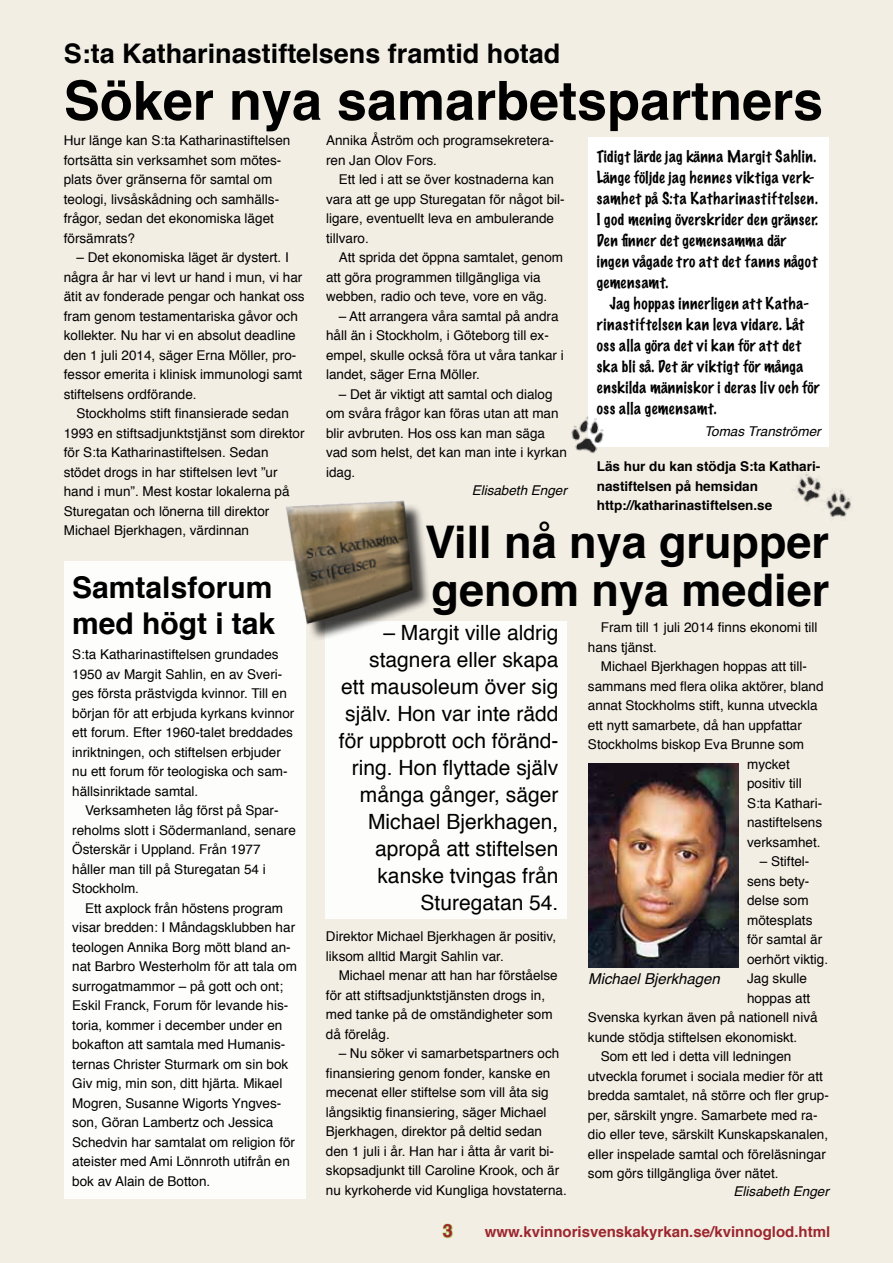
<style>
.page{position:relative;width:893px;height:1263px;background:#f3eee4}
.page>*{position:absolute;margin:0;border:0;box-sizing:border-box;transform-origin:0 0}
.t1{font:700 54px "Helvetica";color:#000}
.t2{font:700 45px/48px "Helvetica";color:#000}
.t3{font:700 30px/36px "Helvetica";color:#000}
.t4{font:700 27px "Helvetica";color:#000}
.t5{font:21px/27px "Helvetica";color:#000;text-align:right}
.t6{font:700 18px "Helvetica";color:#9c262e}
.t7{font:100 15px/21px "Marker Felt";letter-spacing:.04em;color:#000}
.t8{font:700 15px "Helvetica";color:#9c262e}
.t9{font:italic 15px "Helvetica";color:#000}
.t10{font:13.5px/19.5px "Helvetica";color:#000}
.t11{font:700 13.5px/19.5px "Helvetica";color:#000}
.t12{font:italic 13.5px "Helvetica";color:#000}
</style>
<div class="page">
<svg style="left:442px;top:1223px;width:11px;height:16px"></svg>
<div style="left:64px;top:561px;width:241px;height:638px;background:#fff"></div>
<img style="left:588px;top:763px;width:151px;height:204px">
<div style="left:325px;top:621px;width:242px;height:297px;background:#fff"></div>
<div style="left:588px;top:137px;width:241px;height:309px;background:#fff"></div>
<div style="left:288px;top:502px;width:142px;height:139px;background:#000;opacity:.75"></div>
<img style="left:426px;top:502px;width:4px;height:124px">
<svg style="left:286px;top:500px;width:140px;height:127px"></svg>
<img style="left:571px;top:416px;width:42px;height:38px">
<img style="left:794px;top:472px;width:27px;height:31px">
<img style="left:820px;top:487px;width:33px;height:30px">
<h3 class="t4" style="left:64px;top:31px;width:498px">S:ta Katharinastiftelsens framtid hotad</h3>
<h1 class="t1" style="left:64px;top:57px;width:761px">Söker nya samarbetspartners</h1>
<p class="t10" style="left:326px;top:131px;width:230px">Annika Åström och programsekretera&shy;ren Jan Olov Fors.</p>
<p class="t10" style="left:326px;top:170px;width:240px;text-indent:13px">Ett led i att se över kostnaderna kan vara att ge upp Sturegatan för något bil&shy;ligare, eventuellt leva en ambulerande tillvaro.</p>
<p class="t10" style="left:326px;top:248px;width:239px;text-indent:13px">Att sprida det öppna samtalet, genom att göra programmen tillgängliga via webben, radio och teve, vore en väg.</p>
<p class="t10" style="left:326px;top:307px;width:239px;text-indent:13px">– Att arrangera våra samtal på andra håll än i Stockholm, i Göteborg till ex&shy;empel, skulle också föra ut våra tankar i landet, säger Erna Möller.</p>
<p class="t10" style="left:326px;top:385px;width:242px;text-indent:13px">– Det är viktigt att samtal och dialog om svåra frågor kan föras utan att man blir avbruten. Hos oss kan man säga vad som helst, det kan man inte i kyrkan idag.</p>
<p class="t12" style="left:472px;top:479px;width:97px">Elisabeth Enger</p>
<p class="t10" style="left:64px;top:131px;width:228px">Hur länge kan S:ta Katharinastiftelsen fortsätta sin verksamhet som mötes&shy;plats över gränserna för samtal om teologi, livsåskådning och samhälls&shy;frågor, sedan det ekonomiska läget försämrats?</p>
<p class="t10" style="left:64px;top:248px;width:242px;text-indent:13px">– Det ekonomiska läget är dystert. I några år har vi levt ur hand i mun, vi har ätit av fonderade pengar och hankat oss fram genom testamentariska gåvor och kollekter. Nu har vi en absolut deadline den 1 juli 2014, säger Erna Möller, pro&shy;fessor emerita i klinisk immunologi samt stiftelsens ordförande.</p>
<p class="t10" style="left:64px;top:404px;width:242px;text-indent:13px">Stockholms stift finansierade sedan 1993 en stiftsadjunktstjänst som direktor för S:ta Katharinastiftelsen. Sedan stödet drogs in har stiftelsen levt ”ur hand i mun”. Mest kostar lokalerna på Sturegatan och lönerna till direktor Michael Bjerkhagen, värdinnan</p>
<p class="t7" style="left:597px;top:146px;width:223px">Tidigt lärde jag känna Margit Sahlin.<br>Länge följde jag hennes viktiga verk&shy;samhet på S:ta Katharinastiftelsen.<br>I god mening överskrider den gränser.<br>Den finner det gemensamma där ingen vågade tro att det fanns något gemensamt.</p>
<p class="t7" style="left:597px;top:293px;width:224px;text-indent:13px">Jag hoppas innerligen att Katha&shy;rinastiftelsen kan leva vidare. Låt oss alla göra det vi kan för att det ska bli så. Det är viktigt för många enskilda människor i deras liv och för oss alla gemensamt.</p>
<p class="t12" style="left:704px;top:421px;width:118px">Tomas Tranströmer</p>
<p class="t11" style="left:597px;top:457px;width:225px">Läs hur du kan stödja S:ta Kathari&shy;nastiftelsen på hemsidan http://katharinastiftelsen.se</p>
<h2 class="t2" style="left:425px;top:519px;width:406px">Vill nå nya grupper genom nya medier</h2>
<h3 class="t3" style="left:72px;top:570px;width:204px">Samtalsforum med högt i tak</h3>
<p class="t10" style="left:588px;top:618px;width:231px;text-indent:13px">Fram till 1 juli 2014 finns ekonomi till hans tjänst.</p>
<p class="t10" style="left:601px;top:657px;width:208px">Michael Bjerkhagen hoppas att till-</p>
<p class="t10" style="left:588px;top:677px;width:237px">sammans med flera olika aktörer, bland</p>
<p class="t10" style="left:588px;top:696px;width:231px">annat Stockholms stift, kunna utveckla</p>
<p class="t10" style="left:588px;top:716px;width:215px">ett nytt samarbete, då han uppfattar</p>
<p class="t10" style="left:588px;top:735px;width:218px">Stockholms biskop Eva Brunne som</p>
<p class="t10" style="left:747px;top:755px;width:44px">mycket</p>
<p class="t10" style="left:747px;top:774px;width:56px">positiv till</p>
<p class="t10" style="left:747px;top:794px;width:77px">S:ta Kathari-</p>
<p class="t10" style="left:747px;top:813px;width:77px">nastiftelsens</p>
<p class="t10" style="left:747px;top:832px;width:75px">verksamhet.</p>
<p class="t10" style="left:760px;top:852px;width:51px">– Stiftel-</p>
<p class="t10" style="left:747px;top:871px;width:64px">sens bety-</p>
<p class="t10" style="left:747px;top:891px;width:63px">delse som</p>
<p class="t10" style="left:747px;top:910px;width:67px">mötesplats</p>
<p class="t10" style="left:747px;top:930px;width:77px">för samtal är</p>
<p class="t10" style="left:747px;top:949px;width:83px">oerhört viktig.</p>
<p class="t10" style="left:747px;top:969px;width:62px">Jag skulle</p>
<p class="t10" style="left:747px;top:988px;width:65px">hoppas att</p>
<p class="t10" style="left:588px;top:1008px;width:231px">Svenska kyrkan även på nationell nivå</p>
<p class="t10" style="left:588px;top:1027px;width:211px">kunde stödja stiftelsen ekonomiskt.</p>
<p class="t10" style="left:601px;top:1047px;width:192px">Som ett led i detta vill ledningen</p>
<p class="t10" style="left:588px;top:1066px;width:236px">utveckla forumet i sociala medier för att</p>
<p class="t10" style="left:588px;top:1086px;width:242px">bredda samtalet, nå större och fler grup-</p>
<p class="t10" style="left:588px;top:1105px;width:231px">per, särskilt yngre. Samarbete med ra-</p>
<p class="t10" style="left:588px;top:1125px;width:242px">dio eller teve, särskilt Kunskapskanalen,</p>
<p class="t10" style="left:588px;top:1144px;width:239px">eller inspelade samtal och föreläsningar</p>
<p class="t10" style="left:588px;top:1164px;width:192px">som görs tillgängliga över nätet.</p>
<p class="t12" style="left:734px;top:1181px;width:97px">Elisabeth Enger</p>
<p class="t5" style="left:339px;top:620px;width:221px">– Margit ville aldrig stagnera eller skapa<br>ett mausoleum över sig själv. Hon var inte rädd för uppbrott och föränd&shy;ring. Hon flyttade själv många gånger, säger<br>Michael Bjerkhagen, apropå att stiftelsen kanske tvingas från<br>Sturegatan 54.</p>
<p class="t10" style="left:72px;top:645px;width:224px">S:ta Katharinastiftelsen grundades 1950 av Margit Sahlin, en av Sveri&shy;ges första prästvigda kvinnor. Till en början för att erbjuda kyrkans kvinnor ett forum. Efter 1960-talet breddades inriktningen, och stiftelsen erbjuder nu ett forum för teologiska och sam&shy;hällsinriktade samtal.</p>
<p class="t10" style="left:72px;top:801px;width:225px;text-indent:13px">Verksamheten låg först på Spar&shy;reholms slott i Södermanland, senare<br>Österskär i Uppland. Från 1977 håller man till på Sturegatan 54 i<br>Stockholm.</p>
<p class="t10" style="left:72px;top:898px;width:226px;text-indent:13px">Ett axplock från höstens program visar bredden: I Måndagsklubben har teologen Annika Borg mött bland an&shy;nat Barbro Westerholm för att tala om surrogatmammor – på gott och ont; Eskil Franck, Forum för levande his&shy;toria, kommer i december under en bokafton att samtala med Humanis&shy;ternas Christer Sturmark om sin bok Giv mig, min son, ditt hjärta. Mikael Mogren, Susanne Wigorts Yngves&shy;son, Göran Lambertz och Jessica Schedvin har samtalat om religion för ateister med Ami Lönnroth utifrån en bok av Alain de Botton.</p>
<p class="t10" style="left:326px;top:927px;width:232px">Direktor Michael Bjerkhagen är positiv, liksom alltid Margit Sahlin var.</p>
<p class="t10" style="left:326px;top:966px;width:233px;text-indent:13px">Michael menar att han har förståelse för att stiftsadjunktstjänsten drogs in, med tanke på de omständigheter som då förelåg.</p>
<p class="t10" style="left:326px;top:1044px;width:242px;text-indent:13px">– Nu söker vi samarbetspartners och finansiering genom fonder, kanske en mecenat eller stiftelse som vill åta sig långsiktig finansiering, säger Michael Bjerkhagen, direktor på deltid sedan den 1 juli i år. Han har i åtta år varit bi&shy;skopsadjunkt till Caroline Krook, och är nu kyrkoherde vid Kungliga hovstaterna.</p>
<p class="t9" style="left:588px;top:966px;width:133px">Michael Bjerkhagen</p>
<h3 class="t6" style="left:443px;top:1216px;width:12px">3</h3>
<p class="t8" style="left:485px;top:1220px;width:347px">www.kvinnorisvenskakyrkan.se/kvinnoglod.html</p>
</div>
